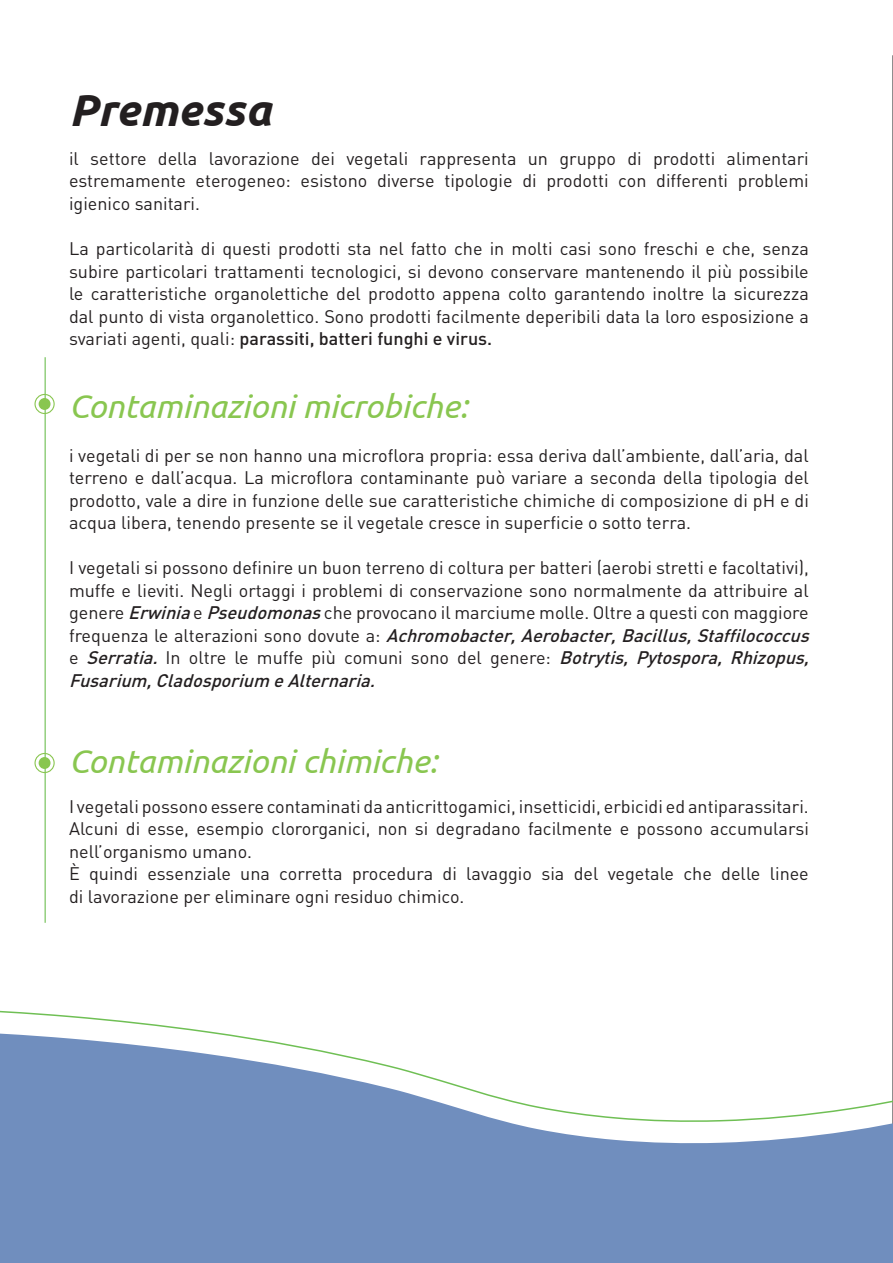
<style>
.page{position:relative;width:893px;height:1263px;background:#fff}
.page>*{position:absolute;margin:0;border:0;box-sizing:border-box;transform-origin:0 0}
.t1{font:italic 700 45px "Ubuntu";color:#231f20}
.t2{font:italic 33px "Ubuntu";color:#89c650}
.t3{font:18px/22.5px "DIN";color:#231f20;text-align:justify}
.s1{font-weight:500}
.s2{font-weight:500;font-style:italic}
</style>
<div class="page">
<hr style="left:892px;top:55px;width:1px;height:1208px;background:#231f20">
<svg style="left:0;top:1030px;width:893px;height:233px;fill:#708ebe"></svg>
<hr style="left:45px;top:357px;width:1px;height:566px;background:#6fbf54">
<div style="left:39px;top:398px;width:12px;height:12px;background:#89c650;border-radius:50%"></div>
<div style="left:34px;top:394px;width:21px;height:20px;border:1px solid #89c650;border-radius:50%"></div>
<div style="left:39px;top:757px;width:12px;height:12px;background:#89c650;border-radius:50%"></div>
<div style="left:34px;top:753px;width:21px;height:20px;border:1px solid #89c650;border-radius:50%"></div>
<h1 class="t1" style="left:69px;top:82px;width:204px">Premessa</h1>
<p class="t3" style="left:69px;top:147px;width:741px">il settore della lavorazione dei vegetali rappresenta un gruppo di prodotti alimentari estremamente eterogeneo: esistono diverse tipologie di prodotti con differenti problemi igienico sanitari.</p>
<p class="t3" style="left:69px;top:237px;width:741px">La particolarità di questi prodotti sta nel fatto che in molti casi sono freschi e che, senza subire particolari trattamenti tecnologici, si devono conservare mantenendo il più possibile le caratteristiche organolettiche del prodotto appena colto garantendo inoltre la sicurezza dal punto di vista organolettico. Sono prodotti facilmente deperibili data la loro esposizione a svariati agenti, quali: <span class="s1">parassiti, batteri funghi e virus.</span></p>
<h2 class="t2" style="left:69px;top:386px;width:400px">Contaminazioni microbiche:</h2>
<p class="t3" style="left:69px;top:444px;width:741px">i vegetali di per se non hanno una microflora propria: essa deriva dall’ambiente, dall’aria, dal terreno e dall’acqua. La microflora contaminante può variare a seconda della tipologia del prodotto, vale a dire in funzione delle sue caratteristiche chimiche di composizione di pH e di acqua libera, tenendo presente se il vegetale cresce in superficie o sotto terra.</p>
<p class="t3" style="left:69px;top:556px;width:747px;text-align:left">I vegetali si possono definire un buon terreno di coltura per batteri (aerobi stretti e facoltativi), muffe e lieviti. Negli ortaggi i problemi di conservazione sono normalmente da attribuire al genere <span class="s2">Erwinia</span>e <span class="s2">Pseudomonas</span>che provocano il marciume molle. Oltre a questi con maggiore f r e q u e n z a l e a l t e r a z i o n i s o n o d o v u t e a : <span class="s2">Achromobacter,Aerobacter,Bacillus,Staffilococcus </span>e <span class="s2">Serratia.</span> I n o l t r e l e m u f f e p i ù c o m u n i s o n o d e l g e n e r e : <span class="s2">Botrytis, Pytospora, Rhizopus, Fusarium,Cladosporium eAlternaria.</span></p>
<h2 class="t2" style="left:69px;top:741px;width:370px">Contaminazioni chimiche:</h2>
<p class="t3" style="left:69px;top:794px;width:741px;text-align:left">I vegetali possono essere contaminati da anticrittogamici, insetticidi, erbicidi ed antiparassitari.<br>Alcuni di esse, esempio clororganici, non si degradano facilmente e possono accumularsi nell’organismo umano.<br>È quindi essenziale una corretta procedura di lavaggio sia del vegetale che delle linee di lavorazione per eliminare ogni residuo chimico.</p>
</div>
